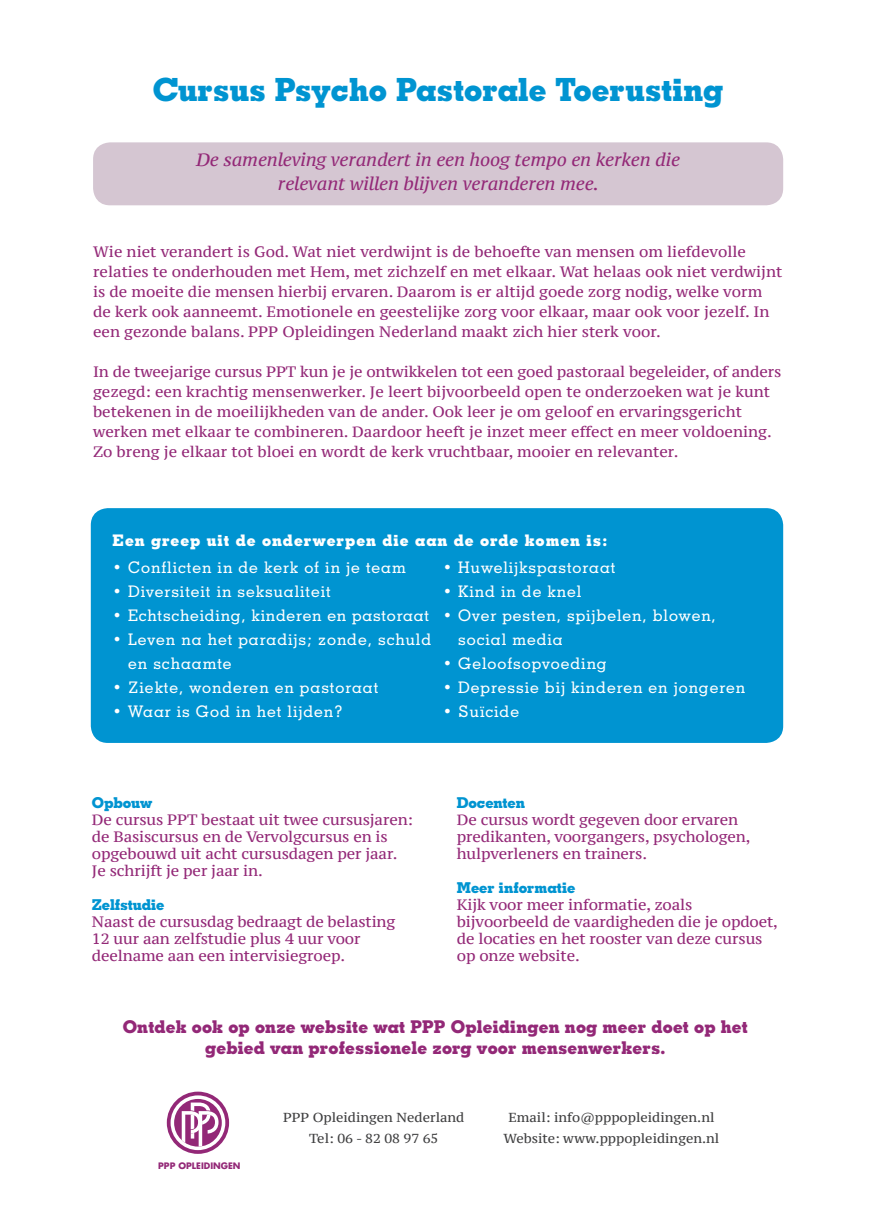
<style>
.page{position:relative;width:874px;height:1225px;background:#fff}
.page>*{position:absolute;margin:0;border:0;box-sizing:border-box;transform-origin:0 0}
.t1{font:700 32px "Geometric Slab 703 BT Xtra";color:#0094d1}
.t2{font:italic 18px/24px "PT Serif Caption";letter-spacing:-.01em;color:#932877;text-align:center}
.t3{font:700 17.6px/21px "Geometric Slab 703 BT Xtra";letter-spacing:.01em;color:#932877;text-align:center}
.t4{font:500 16px/24px "Geometric Slab 703 BT";letter-spacing:.06em;color:#fff}
.t5{font:700 16px "Geometric Slab 703 BT Xtra";letter-spacing:.06em;color:#fff}
.t6{font:15px/17px "PT Serif Caption";color:#932877}
.t7{font:700 15px "Geometric Slab 703 BT Xtra";letter-spacing:-.01em;color:#0094d1}
.t8{font:13px/21px "PT Serif Caption";color:#3e3e3f;text-align:center}
.t9{font:700 8.6px "Futura LT";color:#932877}
</style>
<div class="page">
<svg style="left:167px;top:1091px;width:62px;height:62px"></svg>
<svg style="left:170px;top:1095px;width:55px;height:55px"></svg>
<div style="left:93px;top:142px;width:689px;height:63px;background:#d5c6d2;border-radius:17px"></div>
<div style="left:91px;top:508px;width:691px;height:235px;background:#0094d1;border-radius:17px"></div>
<h1 class="t1" style="left:153px;top:70px;width:572px">Cursus Psycho Pastorale Toerusting</h1>
<p class="t2" style="left:196px;top:147px;width:485px">De samenleving verandert in een hoog tempo en kerken die relevant willen blijven veranderen mee.</p>
<p class="t6" style="left:93px;top:241px;width:690px;line-height:20px">Wie niet verandert is God. Wat niet verdwijnt is de behoefte van mensen om liefdevolle relaties te onderhouden met Hem, met zichzelf en met elkaar. Wat helaas ook niet verdwijnt is de moeite die mensen hierbij ervaren. Daarom is er altijd goede zorg nodig, welke vorm de kerk ook aanneemt. Emotionele en geestelijke zorg voor elkaar, maar ook voor jezelf. In een gezonde balans. PPP Opleidingen Nederland maakt zich hier sterk voor.</p>
<p class="t6" style="left:93px;top:361px;width:689px;line-height:20px">In de tweejarige cursus PPT kun je je ontwikkelen tot een goed pastoraal begeleider, of anders gezegd: een krachtig mensenwerker. Je leert bijvoorbeeld open te onderzoeken wat je kunt betekenen in de moeilijkheden van de ander. Ook leer je om geloof en ervaringsgericht werken met elkaar te combineren. Daardoor heeft je inzet meer effect en meer voldoening.<br>Zo breng je elkaar tot bloei en wordt de kerk vruchtbaar, mooier en relevanter.</p>
<p class="t5" style="left:113px;top:531px;width:496px">Een greep uit de onderwerpen die aan de orde komen is:</p>
<p class="t4" style="left:113px;top:555px;width:294px">• Conflicten in de kerk of in je team</p>
<p class="t4" style="left:113px;top:579px;width:219px">• Diversiteit in seksualiteit</p>
<p class="t4" style="left:113px;top:603px;width:318px">• Echtscheiding, kinderen en pastoraat</p>
<p class="t4" style="left:128px;top:627px;width:304px;text-indent:-16px">• Leven na het paradijs; zonde, schuld en schaamte</p>
<p class="t4" style="left:113px;top:675px;width:267px">• Ziekte, wonderen en pastoraat</p>
<p class="t4" style="left:113px;top:699px;width:231px">• Waar is God in het lijden?</p>
<p class="t4" style="left:442px;top:555px;width:174px">• Huwelijkspastoraat</p>
<p class="t4" style="left:442px;top:579px;width:140px">• Kind in de knel</p>
<p class="t4" style="left:458px;top:603px;width:259px;text-indent:-16px">• Over pesten, spijbelen, blowen, social media</p>
<p class="t4" style="left:442px;top:651px;width:165px">• Geloofsopvoeding</p>
<p class="t4" style="left:442px;top:675px;width:304px">• Depressie bij kinderen en jongeren</p>
<p class="t4" style="left:442px;top:699px;width:78px">• Suïcide</p>
<p class="t7" style="left:92px;top:793px;width:62px">Opbouw</p>
<p class="t6" style="left:92px;top:810px;width:322px">De cursus PPT bestaat uit twee cursusjaren: de Basiscursus en de Vervolgcursus en is opgebouwd uit acht cursusdagen per jaar.<br>Je schrijft je per jaar in.</p>
<p class="t7" style="left:92px;top:895px;width:74px">Zelfstudie</p>
<p class="t6" style="left:92px;top:912px;width:305px">Naast de cursusdag bedraagt de belasting<br>12 uur aan zelfstudie plus 4 uur voor deelname aan een intervisiegroep.</p>
<p class="t7" style="left:456px;top:793px;width:70px">Docenten</p>
<p class="t6" style="left:456px;top:810px;width:295px">De cursus wordt gegeven door ervaren predikanten, voorgangers, psychologen, hulpverleners en trainers.</p>
<p class="t7" style="left:456px;top:878px;width:120px">Meer informatie</p>
<p class="t6" style="left:456px;top:895px;width:322px">Kijk voor meer informatie, zoals bijvoorbeeld de vaardigheden die je opdoet, de locaties en het rooster van deze cursus op onze website.</p>
<p class="t3" style="left:123px;top:1015px;width:626px">Ontdek ook op onze website wat PPP Opleidingen nog meer doet op het gebied van professionele zorg voor mensenwerkers.</p>
<p class="t9" style="left:158px;top:1160px;width:84px">PPP OPLEIDINGEN</p>
<p class="t8" style="left:283px;top:1106px;width:183px">PPP Opleidingen Nederland<br>Tel: 06 - 82 08 97 65</p>
<p class="t8" style="left:503px;top:1106px;width:217px">Email: info@pppopleidingen.nl<br>Website: www.pppopleidingen.nl</p>
</div>
